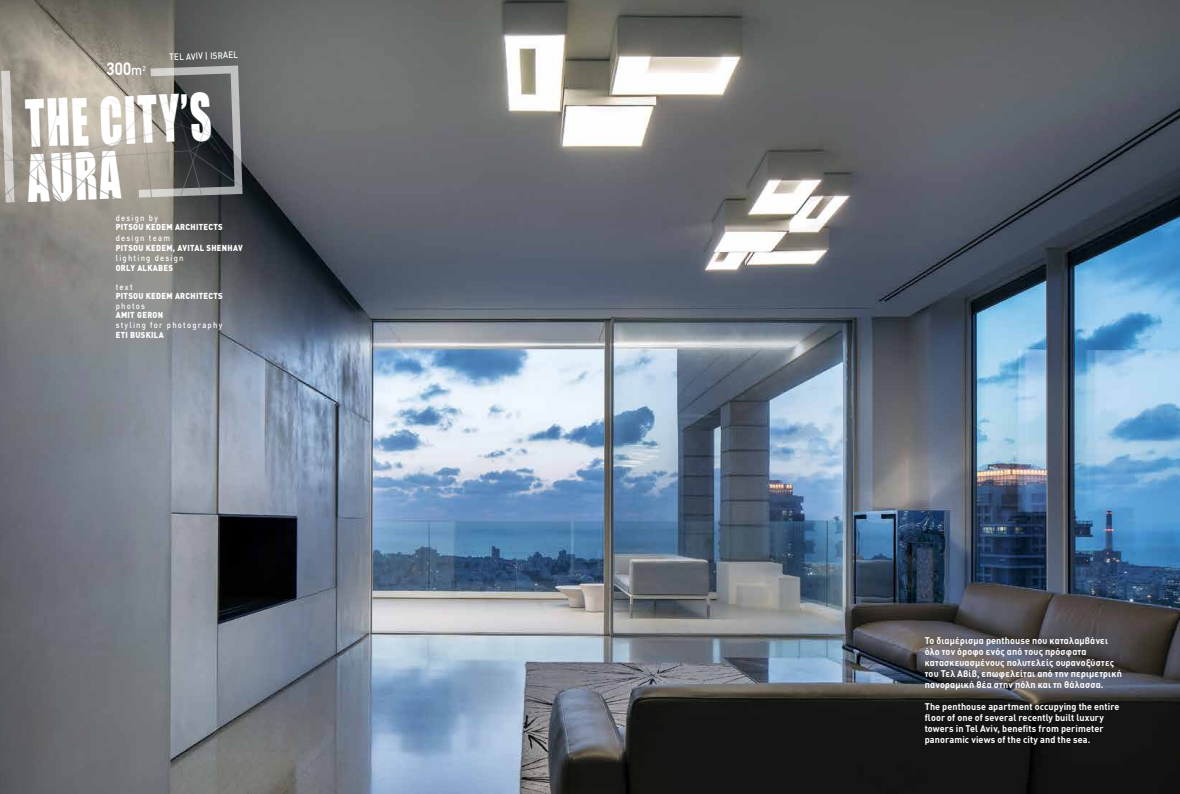
<style>
.page{position:relative;width:1180px;height:794px;background:#fff}
.page>*{position:absolute;margin:0;border:0;box-sizing:border-box;transform-origin:0 0}
.t1{font:59.8px/54.6px "Impact";color:#fff;scale:.7 1}
.t2{font:500 17.9px "PF Din Text Pro";color:#fff;scale:.91 1}
.t3{font:700 9.5px/11px "DIN Greek";letter-spacing:.015em;color:#fff;scale:.95 1}
.t4{font:500 9px "DIN Greek";color:#fff;scale:.9 1}
.t5{font:900 8.5px "DIN Greek";letter-spacing:.04em;color:#fff;scale:.9 1}
.t6{font:500 8.5px "DIN Greek";letter-spacing:.16em;color:#fff;scale:.9 1}
.s1{font-family:"DIN Greek";font-size:14px}
</style>
<div class="page">
<img style="left:0;top:0;width:1179px;height:794px">
<svg style="left:0;top:64px;width:243px;height:140px;background:#928e87"></svg>
<h2 class="t2" style="left:106px;top:58px;width:45px">300<span class="s1">m</span><sup>2</sup></h2>
<p class="t4" style="left:169px;top:52px;width:78px;rotate:-2deg">TEL AVIV | ISRAEL</p>
<h1 class="t1" style="left:25px;top:95px;width:267px;rotate:-2deg">ΤHE CITY’S<br>AURA</h1>
<p class="t6" style="left:116px;top:213px;width:48px">design by</p>
<p class="t5" style="left:116px;top:222px;width:120px">PITSOU KEDEM ARCHITECTS</p>
<p class="t6" style="left:116px;top:233px;width:62px">design team</p>
<p class="t5" style="left:116px;top:242px;width:142px">PITSOU KEDEM, AVITAL SHENHAV</p>
<p class="t6" style="left:116px;top:253px;width:77px">lighting design</p>
<p class="t5" style="left:116px;top:263px;width:65px">ORLY ALKABES</p>
<p class="t6" style="left:116px;top:282px;width:20px">text</p>
<p class="t5" style="left:116px;top:291px;width:120px">PITSOU KEDEM ARCHITECTS</p>
<p class="t6" style="left:116px;top:301px;width:34px">photos</p>
<p class="t5" style="left:116px;top:310px;width:54px">AMIT GERON</p>
<p class="t6" style="left:116px;top:320px;width:120px">styling for photography</p>
<p class="t5" style="left:116px;top:329px;width:55px">ETI BUSKILA</p>
<p class="t3" style="left:924px;top:635px;width:209px">Το διαμέρισμα penthouse που καταλαμβάνει όλο τον όροφο ενός από τους πρόσφατα κατασκευασμένους πολυτελείς ουρανοξύστες του Τελ Αβίβ, επωφελείται από την περιμετρική πανοραμική θέα στην πόλη και τη θάλασσα.</p>
<p class="t3" style="left:924px;top:701px;width:206px">The penthouse apartment occupying the entire floor of one of several recently built luxury towers in Tel Aviv, benefits from perimeter panoramic views of the city and the sea.</p>
</div>
